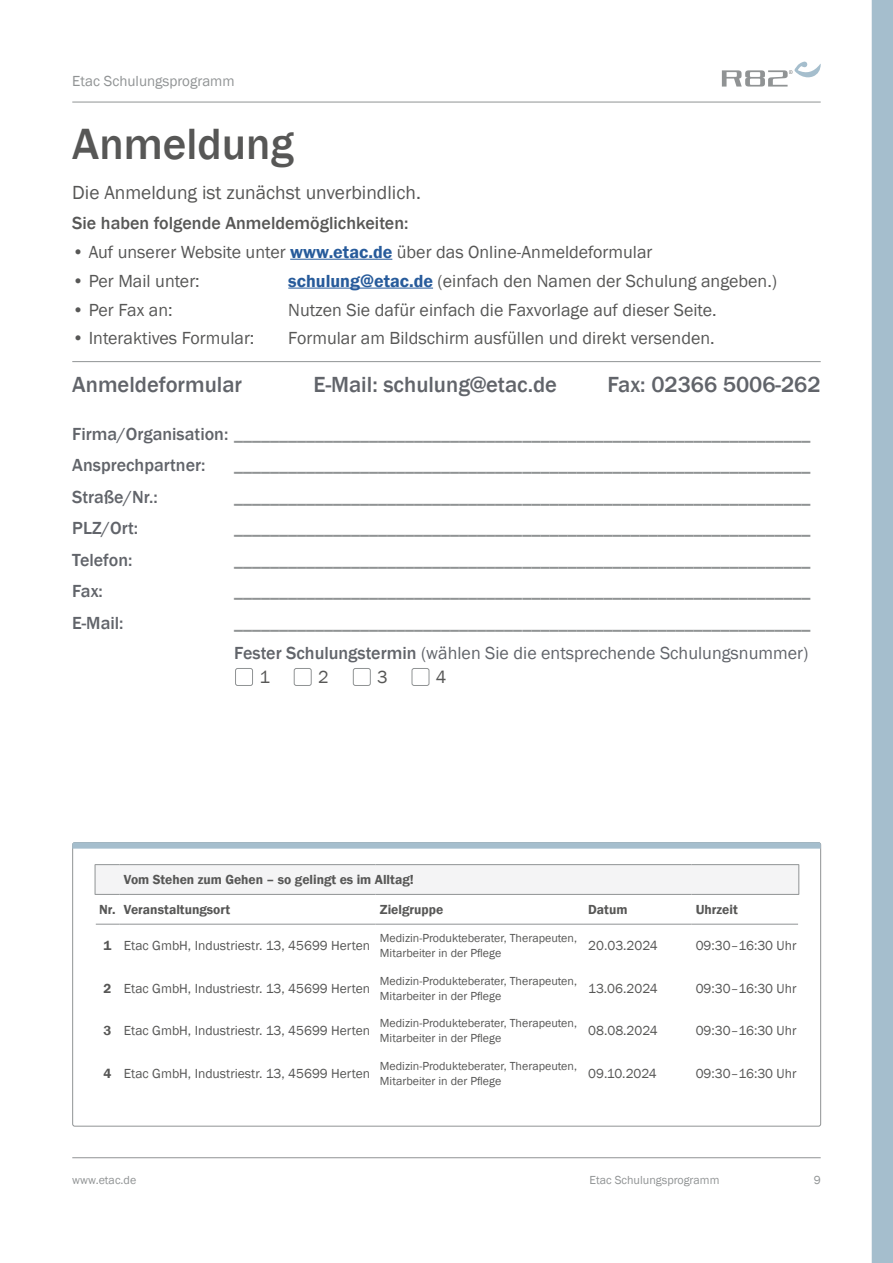
<style>
.page{position:relative;width:893px;height:1263px;background:#fff}
.page>*{position:absolute;margin:0;border:0;box-sizing:border-box;transform-origin:0 0}
.t1{font:500 45px "Franklin Gothic";color:#575756}
.t2{font:500 22.5px "Franklin Gothic";color:#61646a}
.t3{font:19.5px "Franklin Gothic";color:#575756}
.t4{font:500 18px/31.5px "Franklin Gothic";color:#909394}
.t5{font:18px "Franklin Gothic";color:#575756}
.t6{font:500 18px "Franklin Gothic";color:#61646a}
.t7{font:500 18px "Franklin Gothic";color:#575756}
.t8{font:15px "Franklin Gothic";color:#909394}
.t9{font:13.5px "Franklin Gothic";color:#575756}
.t10{font:600 13.5px "Franklin Gothic";color:#575756}
.t11{font:12px/15px "Franklin Gothic";color:#575756}
.t12{font:12px "Franklin Gothic";color:#909394}
.s1{font-weight:600;color:#275b9b}
.s2{color:#61646a}
.s3{font-weight:400;color:#61646a}
.s4{font-weight:600}
</style>
<div class="page">
<hr style="left:72px;top:102px;width:749px;height:1px;background:#909394">
<hr style="left:72px;top:1157px;width:749px;height:1px;background:#909394">
<svg style="left:722px;top:62px;width:99px;height:25px"></svg>
<div style="left:872px;top:0;width:21px;height:1263px;background:#a5becd"></div>
<hr style="left:72px;top:361px;width:749px;height:1px;background:#909394">
<hr style="left:290px;top:259px;width:102px;height:1px;background:#275b9b">
<hr style="left:288px;top:288px;width:145px;height:1px;background:#275b9b">
<div style="left:235px;top:668px;width:18px;height:18px;border:1px solid #909394;border-radius:2px"></div>
<div style="left:294px;top:668px;width:18px;height:18px;border:1px solid #909394;border-radius:2px"></div>
<div style="left:353px;top:668px;width:18px;height:18px;border:1px solid #909394;border-radius:2px"></div>
<div style="left:412px;top:668px;width:17px;height:18px;border:1px solid #909394;border-radius:2px"></div>
<svg style="left:95px;top:864px;width:704px;height:61px"></svg>
<hr style="left:120px;top:924px;width:256px;height:1px;background:#909394">
<hr style="left:376px;top:924px;width:208px;height:1px;background:#909394">
<hr style="left:584px;top:924px;width:107px;height:1px;background:#909394">
<hr style="left:691px;top:924px;width:107px;height:1px;background:#909394">
<svg style="left:72px;top:842px;width:749px;height:7px;background:#a9c0cd"></svg>
<p class="t8" style="left:72px;top:72px;width:164px">Etac Schulungsprogramm</p>
<h1 class="t1" style="left:72px;top:116px;width:223px">Anmeldung</h1>
<p class="t3" style="left:72px;top:180px;width:350px">Die Anmeldung ist zunächst unverbindlich.</p>
<p class="t7" style="left:72px;top:212px;width:338px">Sie haben folgende Anmeldemöglichkeiten:</p>
<p class="t5" style="left:72px;top:241px;width:582px">• Auf unserer Website unter <span class="s1">www.etac.de</span> über das Online-Anmeldeformular</p>
<p class="t5" style="left:72px;top:270px;width:129px">• Per Mail unter:</p>
<p class="t5" style="left:288px;top:270px;width:490px"><span class="s1">schulung@etac.de</span> (einfach den Namen der Schulung angeben.)</p>
<p class="t5" style="left:72px;top:298px;width:102px">• Per Fax an:</p>
<p class="t5" style="left:288px;top:298px;width:430px">Nutzen Sie dafür einfach die Faxvorlage auf dieser Seite.</p>
<p class="t5" style="left:72px;top:327px;width:184px">• Interaktives Formular:</p>
<p class="t5" style="left:288px;top:327px;width:428px">Formular am Bildschirm ausfüllen und direkt versenden.</p>
<p class="t2" style="left:72px;top:371px;width:171px">Anmeldeformular</p>
<p class="t2" style="left:314px;top:371px;width:245px">E-Mail: schulung@etac.de</p>
<p class="t2" style="left:607px;top:371px;width:215px">Fax: 02366 5006-262</p>
<p class="t4" style="left:72px;top:418px;width:739px"><span class="s2">Firma/Organisation:</span> ________________________________________________________________<br><span class="s2">Ansprechpartner:</span></p>
<p class="t4" style="left:234px;top:450px;width:577px">________________________________________________________________</p>
<p class="t6" style="left:72px;top:486px;width:87px">Straße/Nr.:</p>
<p class="t4" style="left:234px;top:481px;width:577px">________________________________________________________________</p>
<p class="t6" style="left:72px;top:517px;width:67px">PLZ/Ort:</p>
<p class="t4" style="left:234px;top:513px;width:577px">________________________________________________________________</p>
<p class="t6" style="left:72px;top:549px;width:62px">Telefon:</p>
<p class="t4" style="left:234px;top:544px;width:577px">________________________________________________________________</p>
<p class="t6" style="left:72px;top:580px;width:32px">Fax:</p>
<p class="t4" style="left:234px;top:576px;width:577px">________________________________________________________________</p>
<p class="t6" style="left:72px;top:612px;width:53px">E-Mail:</p>
<p class="t4" style="left:234px;top:607px;width:577px;line-height:30.8px">________________________________________________________________<br><span class="s2">Fester Schulungstermin</span> <span class="s3">(wählen Sie die entsprechende Schulungsnummer)</span></p>
<p class="t5" style="left:259px;top:666px;width:12px">1</p>
<p class="t5" style="left:318px;top:666px;width:12px">2</p>
<p class="t5" style="left:377px;top:666px;width:12px">3</p>
<p class="t5" style="left:436px;top:666px;width:12px">4</p>
<p class="t10" style="left:124px;top:871px;width:291px">Vom Stehen zum Gehen – so gelingt es im Alltag!</p>
<p class="t10" style="left:99px;top:901px;width:133px">Nr. Veranstaltungsort</p>
<p class="t10" style="left:380px;top:901px;width:65px">Zielgruppe</p>
<p class="t10" style="left:588px;top:901px;width:41px">Datum</p>
<p class="t10" style="left:696px;top:901px;width:44px">Uhrzeit</p>
<p class="t9" style="left:103px;top:937px;width:268px"><span class="s4">1</span> Etac GmbH, Industriestr. 13, 45699 Herten</p>
<p class="t11" style="left:380px;top:931px;width:199px">Medizin-Produkteberater, Therapeuten,<br>Mitarbeiter in der Pflege</p>
<p class="t9" style="left:588px;top:937px;width:71px">20.03.2024</p>
<p class="t9" style="left:696px;top:937px;width:102px">09:30–16:30 Uhr</p>
<p class="t9" style="left:103px;top:980px;width:268px"><span class="s4">2</span> Etac GmbH, Industriestr. 13, 45699 Herten</p>
<p class="t11" style="left:380px;top:973px;width:199px">Medizin-Produkteberater, Therapeuten,<br>Mitarbeiter in der Pflege</p>
<p class="t9" style="left:588px;top:980px;width:71px">13.06.2024</p>
<p class="t9" style="left:696px;top:980px;width:102px">09:30–16:30 Uhr</p>
<p class="t9" style="left:103px;top:1022px;width:268px"><span class="s4">3</span> Etac GmbH, Industriestr. 13, 45699 Herten</p>
<p class="t11" style="left:380px;top:1016px;width:199px">Medizin-Produkteberater, Therapeuten,<br>Mitarbeiter in der Pflege</p>
<p class="t9" style="left:588px;top:1022px;width:71px">08.08.2024</p>
<p class="t9" style="left:696px;top:1022px;width:102px">09:30–16:30 Uhr</p>
<p class="t9" style="left:103px;top:1065px;width:268px"><span class="s4">4</span> Etac GmbH, Industriestr. 13, 45699 Herten</p>
<p class="t11" style="left:380px;top:1058px;width:199px">Medizin-Produkteberater, Therapeuten,<br>Mitarbeiter in der Pflege</p>
<p class="t9" style="left:588px;top:1065px;width:70px">09.10.2024</p>
<p class="t9" style="left:696px;top:1065px;width:102px">09:30–16:30 Uhr</p>
<p class="t12" style="left:72px;top:1173px;width:66px">www.etac.de</p>
<p class="t12" style="left:589px;top:1173px;width:131px">Etac Schulungsprogramm</p>
<p class="t12" style="left:814px;top:1173px;width:9px">9</p>
</div>
